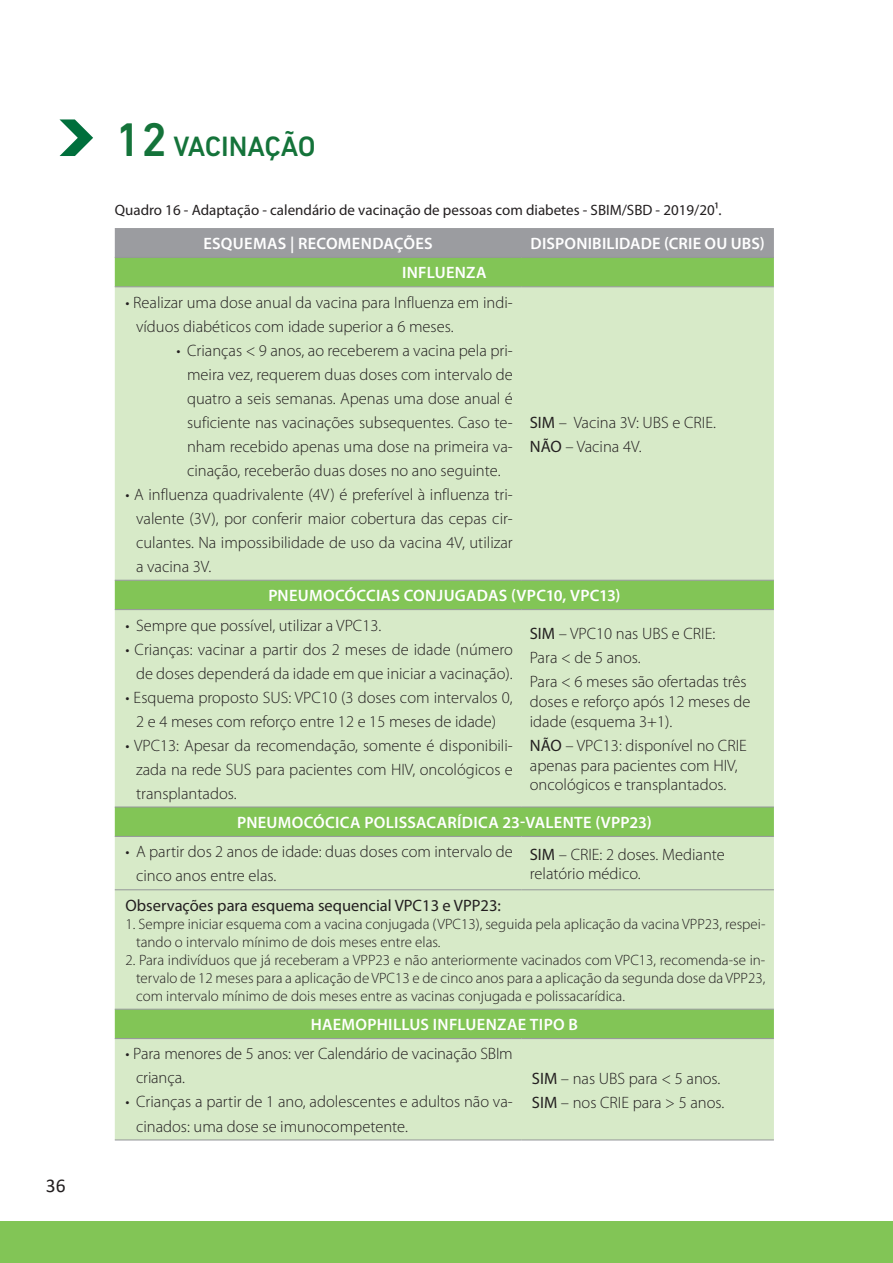
<style>
.page{position:relative;width:893px;height:1263px;background:#fff}
.page>*{position:absolute;margin:0;border:0;box-sizing:border-box;transform-origin:0 0}
.t1{font:500 28.5px "DIN Next LT Pro";letter-spacing:-.01em;color:#14733a}
.t2{font:19.5px "Calibri";color:#231f20}
.t3{font:300 16.5px/24px "Myriad Pro";color:#231f20}
.t4{font:600 16.5px "Myriad Pro";letter-spacing:.015em;color:#fff}
.t5{font:16.5px "Myriad Pro";color:#231f20}
.t6{font:300 15px/18px "Myriad Pro";color:#231f20}
.t7{font:15px "Myriad Pro";color:#231f20}
.s1{font-size:48px}
.s2{font-weight:400}
</style>
<div class="page">
<div style="left:0;top:1222px;width:893px;height:41px;background:#82c556"></div>
<svg style="left:59px;top:119px;width:34px;height:37px"></svg>
<div style="left:115px;top:228px;width:659px;height:29px;background:#9b9ca0"></div>
<div style="left:115px;top:258px;width:659px;height:28px;background:#82c556"></div>
<svg style="left:115px;top:287px;width:659px;height:852px;background:#cee6bc"></svg>
<hr style="left:115px;top:257px;width:406px;height:1px;background:#939598">
<hr style="left:521px;top:257px;width:253px;height:1px;background:#939598">
<hr style="left:115px;top:286px;width:406px;height:1px;background:#939598">
<hr style="left:521px;top:286px;width:253px;height:1px;background:#939598">
<hr style="left:115px;top:580px;width:406px;height:1px;background:#939598">
<hr style="left:521px;top:580px;width:253px;height:1px;background:#939598">
<hr style="left:115px;top:609px;width:406px;height:1px;background:#939598">
<hr style="left:521px;top:609px;width:253px;height:1px;background:#939598">
<hr style="left:115px;top:807px;width:406px;height:1px;background:#939598">
<hr style="left:521px;top:807px;width:253px;height:1px;background:#939598">
<hr style="left:115px;top:836px;width:406px;height:1px;background:#939598">
<hr style="left:521px;top:836px;width:253px;height:1px;background:#939598">
<hr style="left:115px;top:889px;width:406px;height:1px;background:#939598">
<hr style="left:521px;top:889px;width:253px;height:1px;background:#939598">
<hr style="left:115px;top:1009px;width:406px;height:1px;background:#939598">
<hr style="left:521px;top:1009px;width:253px;height:1px;background:#939598">
<hr style="left:115px;top:1038px;width:406px;height:1px;background:#939598">
<hr style="left:521px;top:1038px;width:253px;height:1px;background:#939598">
<hr style="left:115px;top:1139px;width:406px;height:1px;background:#939598">
<hr style="left:521px;top:1139px;width:253px;height:1px;background:#939598">
<p class="t2" style="left:46px;top:1172px;width:21px">36</p>
<h1 class="t1" style="left:115px;top:130px;width:202px"><span class="s1">12</span> VACINAÇÃO</h1>
<p class="t7" style="left:115px;top:201px;width:608px">Quadro 16 - Adaptação - calendário de vacinação de pessoas com diabetes - SBIM/SBD - 2019/201.</p>
<p class="t4" style="left:203px;top:233px;width:231px">ESQUEMAS | RECOMENDAÇÕES</p>
<p class="t4" style="left:531px;top:233px;width:236px">DISPONIBILIDADE (CRIE OU UBS)</p>
<p class="t4" style="left:402px;top:262px;width:86px">INFLUENZA</p>
<p class="t3" style="left:136px;top:290px;width:378px;text-indent:-11px">• Realizar uma dose anual da vacina para Influenza em indi&shy;víduos diabéticos com idade superior a 6 meses.</p>
<p class="t3" style="left:187px;top:338px;width:327px;text-align:justify;text-indent:-11px">• Crianças &lt; 9 anos, ao receberem a vacina pela pri&shy;meira vez, requerem duas doses com intervalo de quatro a seis semanas. Apenas uma dose anual é suficiente nas vacinações subsequentes. Caso te&shy;nham recebido apenas uma dose na primeira va&shy;cinação, receberão duas doses no ano seguinte.</p>
<p class="t3" style="left:136px;top:482px;width:378px;text-align:justify;text-indent:-11px">• A influenza quadrivalente (4V) é preferível à influenza tri&shy;valente (3V), por conferir maior cobertura das cepas cir&shy;culantes. Na impossibilidade de uso da vacina 4V, utilizar a vacina 3V.</p>
<p class="t3" style="left:530px;top:410px;width:188px"><span class="s2">SIM</span> – Vacina 3V: UBS e CRIE.<br><span class="s2">NÃO</span> – Vacina 4V.</p>
<p class="t4" style="left:268px;top:585px;width:354px">PNEUMOCÓCCIAS CONJUGADAS (VPC10, VPC13)</p>
<p class="t3" style="left:125px;top:613px;width:257px">• Sempre que possível, utilizar a VPC13.</p>
<p class="t3" style="left:125px;top:637px;width:389px;text-align:right">• Crianças: vacinar a partir dos 2 meses de idade (número de doses dependerá da idade em que iniciar a vacinação).</p>
<p class="t3" style="left:125px;top:685px;width:389px;text-align:center">• Esquema proposto SUS: VPC10 (3 doses com intervalos 0,<br>2 e 4 meses com reforço entre 12 e 15 meses de idade)</p>
<p class="t3" style="left:136px;top:733px;width:378px;text-align:justify;text-indent:-11px">• VPC13: Apesar da recomendação, somente é disponibili&shy;zada na rede SUS para pacientes com HIV, oncológicos e transplantados.</p>
<p class="t3" style="left:530px;top:621px;width:218px"><span class="s2">SIM</span> – VPC10 nas UBS e CRIE:<br>Para &lt; de 5 anos.<br>Para &lt; 6 meses são ofertadas três</p>
<p class="t3" style="left:530px;top:691px;width:222px;line-height:19.8px">doses e reforço após 12 meses de idade (esquema 3+1).</p>
<p class="t3" style="left:530px;top:735px;width:219px;line-height:19.8px"><span class="s2">NÃO</span> – VPC13: disponível no CRIE apenas para pacientes com HIV, oncológicos e transplantados.</p>
<p class="t4" style="left:237px;top:812px;width:416px">PNEUMOCÓCICA POLISSACARÍDICA 23-VALENTE (VPP23)</p>
<p class="t3" style="left:136px;top:840px;width:378px;text-indent:-11px">• A partir dos 2 anos de idade: duas doses com intervalo de cinco anos entre elas.</p>
<p class="t3" style="left:530px;top:844px;width:196px;line-height:19.8px"><span class="s2">SIM</span> – CRIE: 2 doses. Mediante relatório médico.</p>
<p class="t5" style="left:125px;top:895px;width:377px">Observações para esquema sequencial VPC13 e VPP23:</p>
<p class="t6" style="left:136px;top:914px;width:631px;text-indent:-11px">1. Sempre iniciar esquema com a vacina conjugada (VPC13), seguida pela aplicação da vacina VPP23, respei&shy;tando o intervalo mínimo de dois meses entre elas.</p>
<p class="t6" style="left:136px;top:950px;width:631px;text-align:justify;text-indent:-11px">2. Para indivíduos que já receberam a VPP23 e não anteriormente vacinados com VPC13, recomenda-se in&shy;tervalo de 12 meses para a aplicação de VPC13 e de cinco anos para a aplicação da segunda dose da VPP23, com intervalo mínimo de dois meses entre as vacinas conjugada e polissacarídica.</p>
<p class="t4" style="left:311px;top:1014px;width:269px">HAEMOPHILLUS INFLUENZAE TIPO B</p>
<p class="t3" style="left:136px;top:1042px;width:378px;text-indent:-11px">• Para menores de 5 anos: ver Calendário de vacinação SBIm criança.</p>
<p class="t3" style="left:136px;top:1090px;width:378px;text-indent:-11px">• Crianças a partir de 1 ano, adolescentes e adultos não va&shy;cinados: uma dose se imunocompetente.</p>
<p class="t3" style="left:532px;top:1066px;width:194px"><span class="s2">SIM</span> – nas UBS para &lt; 5 anos.<br><span class="s2">SIM</span> – nos CRIE para &gt; 5 anos.</p>
</div>
